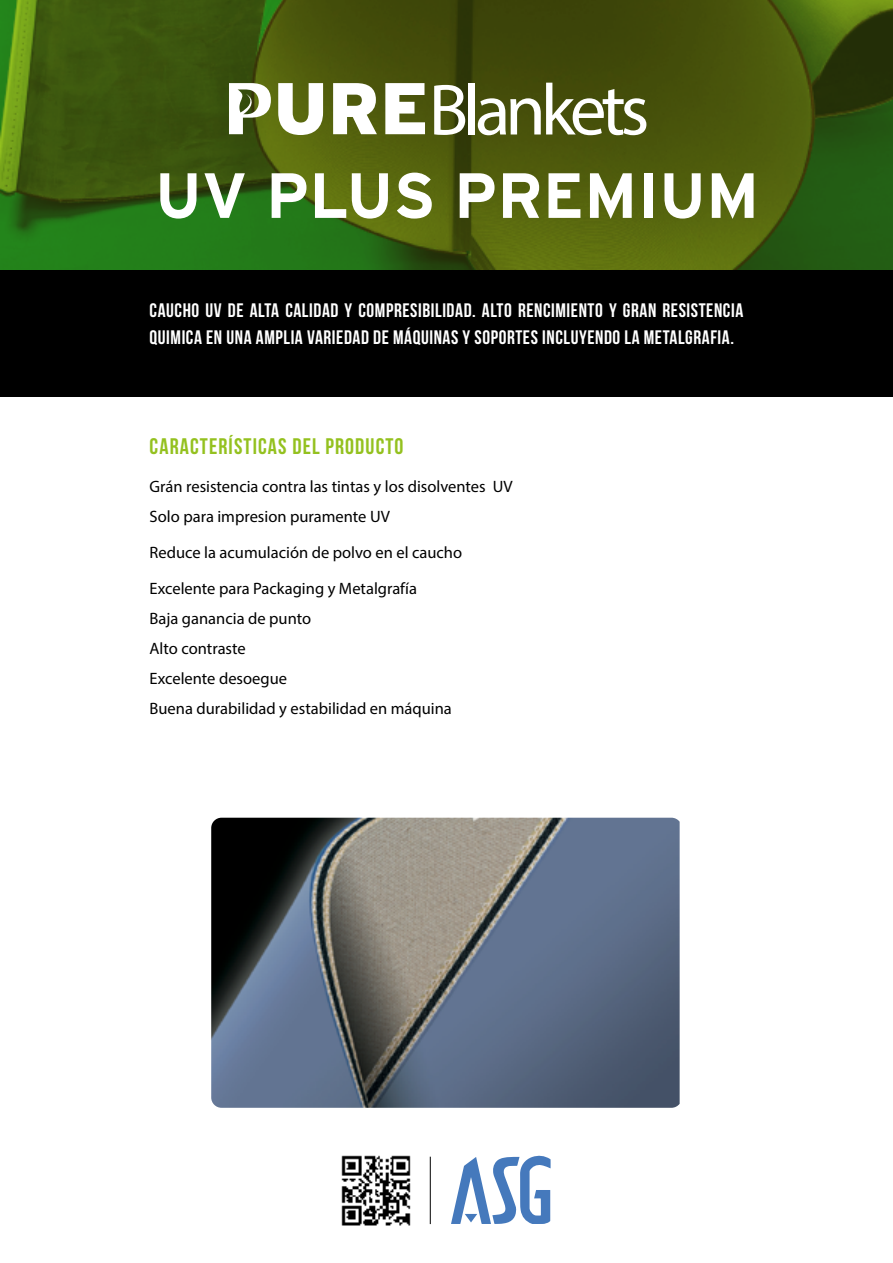
<style>
.page{position:relative;width:893px;height:1263px;background:#fff}
.page>*{position:absolute;margin:0;border:0;box-sizing:border-box;transform-origin:0 0}
.t1{font:73.05px "Myriad Pro";letter-spacing:-.07em;color:#fff}
.t2{font:700 63.75px "Interstate";color:#fff}
.t3{font:22.5px "Bebas Neue";letter-spacing:.05em;color:#94c11f}
.t4{font:19.5px/27px "Bebas Neue";letter-spacing:.03em;color:#fff}
.t5{font:16.5px/30px "Myriad Pro";color:#000}
</style>
<div class="page">
<svg style="left:0;top:0;width:893px;height:270px;background:#405c0e"></svg>
<div style="left:0;top:270px;width:893px;height:126px;background:#000"></div>
<svg style="left:229px;top:83px;width:42px;height:51px"></svg>
<svg style="left:278px;top:83px;width:45px;height:52px"></svg>
<svg style="left:333px;top:83px;width:44px;height:51px"></svg>
<svg style="left:385px;top:83px;width:40px;height:51px"></svg>
<img style="left:211px;top:818px;width:469px;height:290px">
<img style="left:341px;top:1155px;width:70px;height:71px">
<svg style="left:451px;top:1155px;width:100px;height:69px"></svg>
<hr style="left:430px;top:1157px;width:1px;height:67px;background:#000">
<h1 class="t1" style="left:429px;top:65px;width:222px">Blankets</h1>
<h2 class="t2" style="left:155px;top:160px;width:606px">UV PLUS PREMIUM</h2>
<p class="t4" style="left:150px;top:296px;width:595px">CAUCHO UV DE ALTA CALIDAD Y COMPRESIBILIDAD. ALTO RENCIMIENTO Y GRAN RESISTENCIA<br>QUIMICA EN UNA AMPLIA VARIEDAD DE MÁQUINAS Y SOPORTES INCLUYENDO LA METALGRAFIA.</p>
<h3 class="t3" style="left:150px;top:434px;width:255px">CARACTERÍSTICAS DEL PRODUCTO</h3>
<p class="t5" style="left:150px;top:471px;width:364px">Grán resistencia contra las tintas y los disolventes UV<br>Solo para impresion puramente UV</p>
<p class="t5" style="left:150px;top:534px;width:314px;line-height:36px">Reduce la acumulación de polvo en el caucho<br>Excelente para Packaging y Metalgrafía</p>
<p class="t5" style="left:150px;top:603px;width:304px">Baja ganancia de punto<br>Alto contraste<br>Excelente desoegue<br>Buena durabilidad y estabilidad en máquina</p>
</div>
